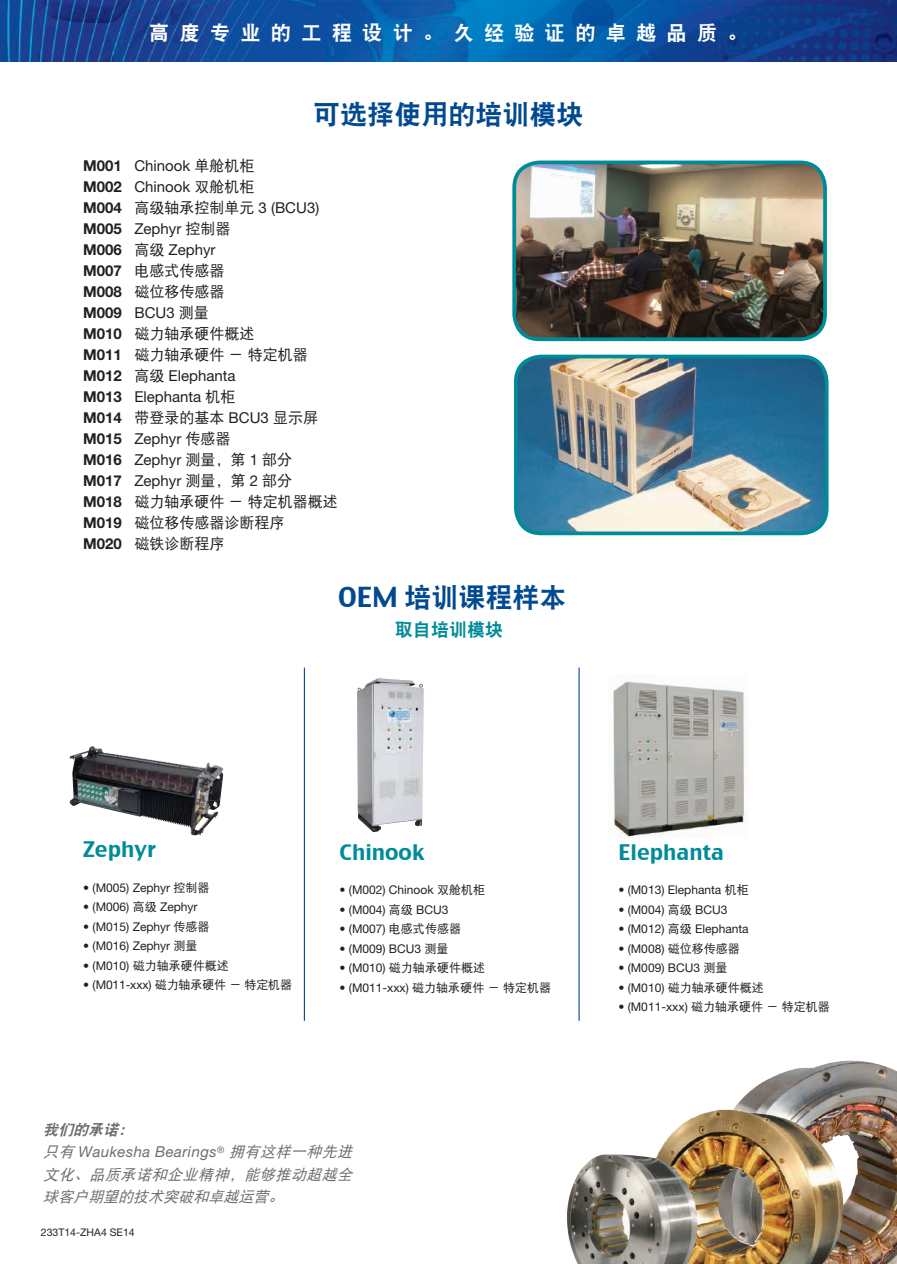
<style>
.page{position:relative;width:897px;height:1264px;background:#fff}
.page>*{position:absolute;margin:0;border:0;box-sizing:border-box;transform-origin:0 0}
.t1{font:27px "DFP Hei W9";color:#014990}
.t2{font:21px "Charcoal CY";color:#008b98}
.t3{font:20.25px "DFP Hei W9";letter-spacing:.5em;color:#fff}
.t4{font:18px "DFP Hei W9";color:#008b98}
.t5{font:15px/21px "DFP Hei W5";color:#231f20}
.t6{font:italic 15px/22.5px "DFP Hei W5";color:#6c6d70;text-align:justify}
.t7{font:italic 15px "DFP Hei W9";color:#6c6d70}
.t8{font:12px "Helvetica Neue LT Std";color:#231f20}
.t9{font:12px "DFP Hei W5";color:#231f20}
.t10{font:10.5px "Helvetica Neue LT Std";color:#231f20}
.s1{font-family:"Helvetica Neue LT Std";font-weight:700}
.s2{font-family:"Helvetica Neue LT Std"}
.s3{font-family:"Charcoal CY"}
.s4{font-family:"DFP Hei W5"}
</style>
<div class="page">
<img style="left:0;top:0;width:896px;height:61px">
<img style="left:733px;top:1060px;width:163px;height:204px">
<img style="left:658px;top:1109px;width:192px;height:155px">
<img style="left:566px;top:1154px;width:133px;height:110px">
<img style="left:517px;top:164px;width:308px;height:175px">
<div style="left:512px;top:160px;width:314px;height:181px;border:4px solid #008b98;border-radius:25px"></div>
<img style="left:516px;top:356px;width:310px;height:177px">
<div style="left:514px;top:355px;width:314px;height:180px;border:4px solid #008b98;border-radius:25px"></div>
<img style="left:69px;top:748px;width:133px;height:87px">
<img style="left:357px;top:678px;width:66px;height:154px">
<img style="left:613px;top:680px;width:134px;height:157px">
<hr style="left:304px;top:667px;width:1px;height:353px;background:#014990">
<hr style="left:578px;top:667px;width:1px;height:353px;background:#014990">
<h3 class="t3" style="left:149px;top:22px;width:600px">高度专业的工程设计。久经验证的卓越品质。</h3>
<p class="t1" style="left:313px;top:100px;width:271px">可选择使用的培训模块</p>
<p class="t5" style="left:83px;top:155px;width:256px"><span class="s1">M001</span> <span class="s2">Chinook</span> 单舱机柜<br><span class="s1">M002</span> <span class="s2">Chinook</span> 双舱机柜<br><span class="s1">M004</span> 高级轴承控制单元 <span class="s2">3 (BCU3)<br></span><span class="s1">M005</span> <span class="s2">Zephyr</span> 控制器<br><span class="s1">M006</span> 高级 <span class="s2">Zephyr<br></span><span class="s1">M007</span> 电感式传感器<br><span class="s1">M008</span> 磁位移传感器<br><span class="s1">M009</span> <span class="s2">BCU3</span> 测量<br><span class="s1">M010</span> 磁力轴承硬件概述<br><span class="s1">M011</span> 磁力轴承硬件－特定机器<br><span class="s1">M012</span> 高级 <span class="s2">Elephanta<br></span><span class="s1">M013</span> <span class="s2">Elephanta</span> 机柜<br><span class="s1">M014</span> 带登录的基本 <span class="s2">BCU3</span> 显示屏<br><span class="s1">M015</span> <span class="s2">Zephyr</span> 传感器<br><span class="s1">M016</span> <span class="s2">Zephyr</span> 测量，第 <span class="s2">1</span> 部分<br><span class="s1">M017</span> <span class="s2">Zephyr</span> 测量，第 <span class="s2">2</span> 部分<br><span class="s1">M018</span> 磁力轴承硬件－特定机器概述<br><span class="s1">M019</span> 磁位移传感器诊断程序<br><span class="s1">M020</span> 磁铁诊断程序</p>
<p class="t1" style="left:338px;top:583px;width:230px"><span class="s3">OEM</span> 培训课程样本</p>
<p class="t4" style="left:395px;top:619px;width:109px">取自培训模块</p>
<p class="t2" style="left:83px;top:836px;width:74px">Zephyr</p>
<p class="t8" style="left:83px;top:880px;width:128px">• (M005) Zephyr <span class="s4">控制器</span></p>
<p class="t8" style="left:83px;top:899px;width:116px">• (M006) <span class="s4">高级</span> Zephyr</p>
<p class="t8" style="left:83px;top:919px;width:128px">• (M015) Zephyr <span class="s4">传感器</span></p>
<p class="t8" style="left:83px;top:938px;width:116px">• (M016) Zephyr <span class="s4">测量</span></p>
<p class="t9" style="left:83px;top:958px;width:147px"><span class="s2">• (M010)</span> 磁力轴承硬件概述</p>
<p class="t8" style="left:83px;top:977px;width:210px">• (M011-xxx) <span class="s4">磁力轴承硬件－特定机器</span></p>
<p class="t2" style="left:339px;top:838px;width:86px">Chinook</p>
<p class="t8" style="left:339px;top:883px;width:147px">• (M002) Chinook <span class="s4">双舱机柜</span></p>
<p class="t8" style="left:339px;top:902px;width:110px">• (M004) <span class="s4">高级</span> BCU3</p>
<p class="t8" style="left:339px;top:922px;width:123px">• (M007) <span class="s4">电感式传感器</span></p>
<p class="t8" style="left:339px;top:941px;width:110px">• (M009) BCU3 <span class="s4">测量</span></p>
<p class="t9" style="left:339px;top:961px;width:147px"><span class="s2">• (M010)</span> 磁力轴承硬件概述</p>
<p class="t8" style="left:339px;top:980px;width:213px">• (M011-xxx) <span class="s4">磁力轴承硬件－特定机器</span></p>
<p class="t7" style="left:43px;top:1121px;width:96px">我们的承诺：</p>
<p class="t6" style="left:43px;top:1140px;width:315px">只有 <span class="s2">Waukesha Bearings</span><sup>®</sup> 拥有这样一种先进文化、品质承诺和企业精神，能够推动超越全球客户期望的技术突破和卓越运营。</p>
<p class="t10" style="left:41px;top:1225px;width:95px">233T14-ZHA4 SE14</p>
<p class="t2" style="left:618px;top:838px;width:107px">Elephanta</p>
<p class="t8" style="left:618px;top:882px;width:132px">• (M013) Elephanta <span class="s4">机柜</span></p>
<p class="t8" style="left:618px;top:902px;width:110px">• (M004) <span class="s4">高级</span> BCU3</p>
<p class="t8" style="left:618px;top:921px;width:132px">• (M012) <span class="s4">高级</span> Elephanta</p>
<p class="t8" style="left:618px;top:941px;width:123px">• (M008) <span class="s4">磁位移传感器</span></p>
<p class="t8" style="left:618px;top:960px;width:110px">• (M009) BCU3 <span class="s4">测量</span></p>
<p class="t9" style="left:618px;top:981px;width:147px"><span class="s2">• (M010)</span> 磁力轴承硬件概述</p>
<p class="t8" style="left:618px;top:999px;width:213px">• (M011-xxx) <span class="s4">磁力轴承硬件－特定机器</span></p>
</div>
